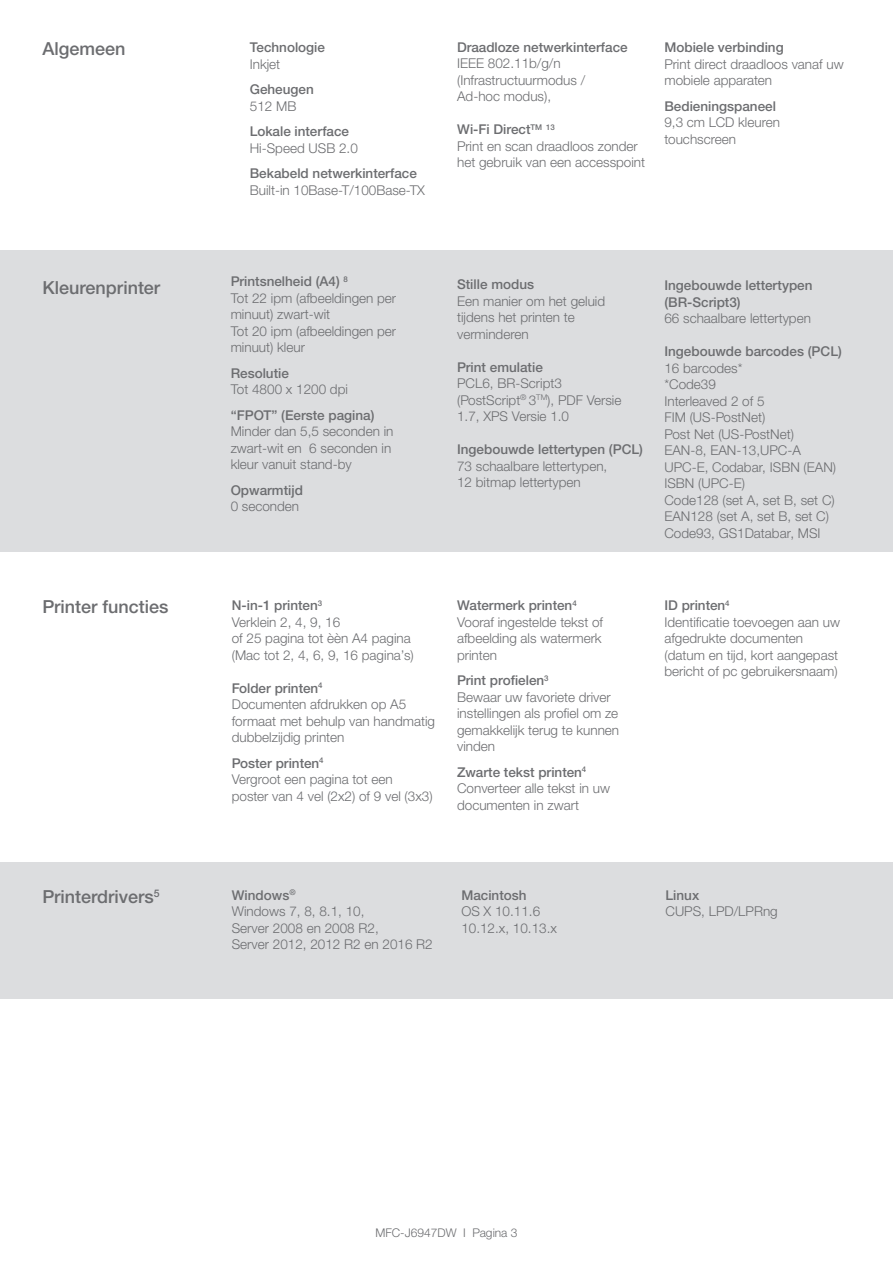
<style>
.page{position:relative;width:893px;height:1263px;background:#fff}
.page>*{position:absolute;margin:0;border:0;box-sizing:border-box;transform-origin:0 0}
.t1{font:500 18px "Helvetica Neue LTW1 G";color:#6c6d70}
.t2{font:300 13.5px/16.5px "Helvetica Neue LTW1 G";color:#6c6d70}
.t3{font:500 13.5px "Helvetica Neue LTW1 G";color:#6c6d70}
.t4{font:300 12px "Helvetica Neue LTW1 G";color:#6c6d70}
</style>
<div class="page">
<div style="left:0;top:251px;width:893px;height:301px;background:#dcdddf"></div>
<div style="left:0;top:862px;width:893px;height:136px;background:#dcdddf"></div>
<p class="t1" style="left:43px;top:38px;width:85px">Algemeen</p>
<p class="t3" style="left:250px;top:39px;width:77px">Technologie</p>
<p class="t2" style="left:250px;top:56px;width:32px">Inkjet</p>
<p class="t3" style="left:250px;top:81px;width:66px">Geheugen</p>
<p class="t2" style="left:250px;top:98px;width:48px">512 MB</p>
<p class="t3" style="left:250px;top:123px;width:101px">Lokale interface</p>
<p class="t2" style="left:250px;top:140px;width:110px">Hi-Speed USB 2.0</p>
<p class="t3" style="left:250px;top:165px;width:169px">Bekabeld netwerkinterface</p>
<p class="t2" style="left:250px;top:182px;width:177px">Built-in 10Base-T/100Base-TX</p>
<p class="t3" style="left:457px;top:39px;width:172px">Draadloze netwerkinterface</p>
<p class="t2" style="left:457px;top:55px;width:105px">IEEE 802.11b/g/n</p>
<p class="t2" style="left:457px;top:72px;width:130px">(Infrastructuurmodus /</p>
<p class="t2" style="left:457px;top:88px;width:96px">Ad-hoc modus),</p>
<p class="t3" style="left:457px;top:121px;width:99px">Wi-Fi Direct<sup>TM</sup> <sup>13</sup></p>
<p class="t2" style="left:457px;top:138px;width:190px">Print en scan draadloos zonder het gebruik van een accesspoint</p>
<p class="t3" style="left:664px;top:39px;width:121px">Mobiele verbinding</p>
<p class="t2" style="left:664px;top:56px;width:181px">Print direct draadloos vanaf uw mobiele apparaten</p>
<p class="t3" style="left:664px;top:98px;width:113px">Bedieningspaneel</p>
<p class="t2" style="left:664px;top:114px;width:117px">9,3 cm LCD kleuren</p>
<p class="t2" style="left:664px;top:131px;width:73px">touchscreen</p>
<p class="t1" style="left:43px;top:276px;width:119px">Kleurenprinter</p>
<p class="t3" style="left:231px;top:273px;width:119px">Printsnelheid (A4) <sup>8</sup></p>
<p class="t2" style="left:231px;top:289px;width:167px">Tot 22 ipm (afbeeldingen per minuut) zwart-wit</p>
<p class="t2" style="left:231px;top:322px;width:167px">Tot 20 ipm (afbeeldingen per minuut) kleur</p>
<p class="t3" style="left:231px;top:365px;width:60px">Resolutie</p>
<p class="t2" style="left:231px;top:381px;width:119px">Tot 4800 x 1200 dpi</p>
<p class="t3" style="left:231px;top:407px;width:145px">“FPOT” (Eerste pagina)</p>
<p class="t2" style="left:231px;top:423px;width:164px">Minder dan 5,5 seconden in zwart-wit en 6 seconden in kleur vanuit stand-by</p>
<p class="t3" style="left:231px;top:482px;width:74px">Opwarmtijd</p>
<p class="t2" style="left:231px;top:498px;width:70px">0 seconden</p>
<p class="t3" style="left:457px;top:276px;width:78px">Stille modus</p>
<p class="t2" style="left:457px;top:293px;width:150px">Een manier om het geluid tijdens het printen te verminderen</p>
<p class="t3" style="left:457px;top:359px;width:87px">Print emulatie</p>
<p class="t2" style="left:457px;top:375px;width:106px">PCL6, BR-Script3</p>
<p class="t2" style="left:457px;top:392px;width:166px">(PostScript<sup>®</sup> 3<sup>TM</sup>), PDF Versie<br>1.7, XPS Versie 1.0</p>
<p class="t3" style="left:457px;top:441px;width:187px">Ingebouwde lettertypen (PCL)</p>
<p class="t2" style="left:457px;top:458px;width:152px">73 schaalbare lettertypen,<br>12 bitmap lettertypen</p>
<p class="t3" style="left:664px;top:277px;width:150px">Ingebouwde lettertypen</p>
<p class="t3" style="left:664px;top:294px;width:78px">(BR-Script3)</p>
<p class="t2" style="left:664px;top:310px;width:148px">66 schaalbare lettertypen</p>
<p class="t3" style="left:664px;top:343px;width:179px">Ingebouwde barcodes (PCL)</p>
<p class="t2" style="left:664px;top:360px;width:80px">16 barcodes*</p>
<p class="t2" style="left:664px;top:376px;width:53px">*Code39</p>
<p class="t2" style="left:664px;top:393px;width:102px">Interleaved 2 of 5</p>
<p class="t2" style="left:664px;top:409px;width:102px">FIM (US-PostNet)</p>
<p class="t2" style="left:664px;top:426px;width:131px">Post Net (US-PostNet)</p>
<p class="t2" style="left:664px;top:442px;width:138px">EAN-8, EAN-13,UPC-A</p>
<p class="t2" style="left:664px;top:459px;width:173px">UPC-E, Codabar, ISBN (EAN)<br>ISBN (UPC-E)</p>
<p class="t2" style="left:664px;top:492px;width:172px">Code128 (set A, set B, set C)<br>EAN128 (set A, set B, set C)<br>Code93, GS1Databar, MSI</p>
<p class="t1" style="left:43px;top:596px;width:127px">Printer functies</p>
<p class="t3" style="left:232px;top:597px;width:92px">N-in-1 printen<sup>3</sup></p>
<p class="t2" style="left:232px;top:613px;width:110px">Verklein 2, 4, 9, 16</p>
<p class="t2" style="left:232px;top:630px;width:184px">of 25 pagina tot èèn A4 pagina (Mac tot 2, 4, 6, 9, 16 pagina’s)</p>
<p class="t3" style="left:232px;top:680px;width:92px">Folder printen<sup>4</sup></p>
<p class="t2" style="left:232px;top:696px;width:205px">Documenten afdrukken op A5 formaat met behulp van handmatig dubbelzijdig printen</p>
<p class="t3" style="left:232px;top:755px;width:93px">Poster printen<sup>4</sup></p>
<p class="t2" style="left:232px;top:771px;width:162px">Vergroot een pagina tot een</p>
<p class="t2" style="left:232px;top:787px;width:202px">poster van 4 vel (2x2) of 9 vel (3x3)</p>
<p class="t3" style="left:457px;top:597px;width:121px">Watermerk printen<sup>4</sup></p>
<p class="t2" style="left:457px;top:613px;width:148px;text-align:justify">Vooraf ingestelde tekst of afbeelding als watermerk printen</p>
<p class="t3" style="left:457px;top:672px;width:93px">Print profielen<sup>3</sup></p>
<p class="t2" style="left:457px;top:688px;width:155px">Bewaar uw favoriete driver</p>
<p class="t2" style="left:457px;top:705px;width:164px;text-align:justify">instellingen als profiel om ze gemakkelijk terug te kunnen vinden</p>
<p class="t3" style="left:457px;top:764px;width:131px">Zwarte tekst printen<sup>4</sup></p>
<p class="t2" style="left:457px;top:780px;width:154px">Converteer alle tekst in uw documenten in zwart</p>
<p class="t3" style="left:664px;top:597px;width:67px">ID printen<sup>4</sup></p>
<p class="t2" style="left:664px;top:613px;width:177px">Identificatie toevoegen aan uw</p>
<p class="t2" style="left:664px;top:630px;width:140px">afgedrukte documenten</p>
<p class="t2" style="left:664px;top:646px;width:175px">(datum en tijd, kort aangepast bericht of pc gebruikersnaam)</p>
<p class="t1" style="left:43px;top:886px;width:119px">Printerdrivers<sup>5</sup></p>
<p class="t3" style="left:232px;top:887px;width:65px">Windows<sup>®</sup></p>
<p class="t2" style="left:232px;top:903px;width:134px">Windows 7, 8, 8.1, 10,</p>
<p class="t2" style="left:232px;top:920px;width:148px">Server 2008 en 2008 R2,</p>
<p class="t2" style="left:232px;top:936px;width:203px">Server 2012, 2012 R2 en 2016 R2</p>
<p class="t3" style="left:461px;top:887px;width:67px">Macintosh</p>
<p class="t2" style="left:461px;top:903px;width:80px">OS X 10.11.6</p>
<p class="t2" style="left:461px;top:920px;width:97px">10.12.x, 10.13.x</p>
<p class="t3" style="left:665px;top:887px;width:35px">Linux</p>
<p class="t2" style="left:665px;top:903px;width:114px">CUPS, LPD/LPRng</p>
<p class="t4" style="left:375px;top:1226px;width:144px">MFC-J6947DW I Pagina 3</p>
</div>
